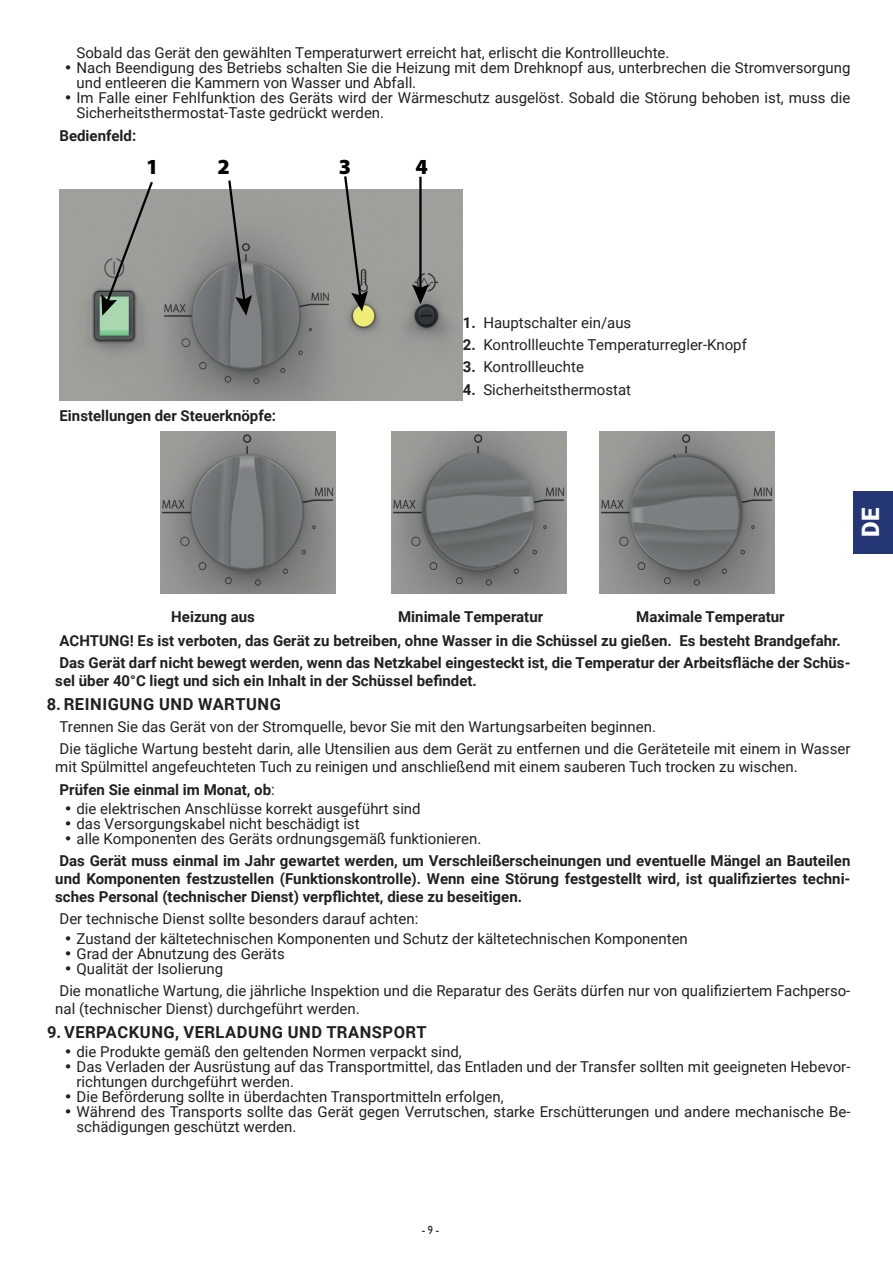
<style>
.page{position:relative;width:893px;height:1263px;background:#fff}
.page>*{position:absolute;margin:0;border:0;box-sizing:border-box;transform-origin:0 0}
.t1{font:900 24px "Roboto";color:#fff}
.t2{font:900 21.6px "Myriad Pro";color:#000001}
.t3{font:700 16.5px "Roboto";letter-spacing:.035em;color:#231f20}
.t4{font:15px/15px "Roboto";color:#231f20}
.t5{font:700 15px/23px "Roboto";color:#231f20}
.t6{font:12px "Humanst 521 EU";color:#231f20;scale:.86 1}
.s1{font-family:"Humanst 521 EU";font-weight:700}
.s2{font-weight:700}
.s3{font-family:"Humanst 521 EU"}
.s4{font-weight:400}
</style>
<div class="page">
<div style="left:854px;top:491px;width:39px;height:62px;background:#243676"></div>
<img style="left:60px;top:189px;width:403px;height:212px">
<svg style="left:101px;top:181px;width:54px;height:135px;background:#959893"></svg>
<svg style="left:227px;top:180px;width:25px;height:136px;background:#7f807f"></svg>
<svg style="left:343px;top:176px;width:25px;height:135px;background:#91918d"></svg>
<hr style="left:419px;top:177px;width:3px;height:114px;background:#000001">
<svg style="left:412px;top:284px;width:17px;height:20px"></svg>
<img style="left:161px;top:431px;width:175px;height:162px">
<img style="left:391px;top:431px;width:175px;height:162px">
<img style="left:600px;top:431px;width:175px;height:162px">
<img style="left:419px;top:453px;width:119px;height:120px">
<img style="left:629px;top:453px;width:113px;height:117px">
<p class="t4" style="left:77px;top:45px;width:594px">Sobald das Gerät den gewählten Temperaturwert erreicht hat, erlischt die Kontrollleuchte.</p>
<p class="t4" style="left:77px;top:60px;width:775px;text-indent:-13px"><span class="s1">•</span> Nach Beendigung des Betriebs schalten Sie die Heizung mit dem Drehknopf aus, unterbrechen die Stromversorgung und entleeren die Kammern von Wasser und Abfall.</p>
<p class="t4" style="left:77px;top:90px;width:775px;text-indent:-13px"><span class="s1">•</span> Im Falle einer Fehlfunktion des Geräts wird der Wärmeschutz ausgelöst. Sobald die Störung behoben ist, muss die<br>Sicherheitsthermostat-Taste gedrückt werden.</p>
<p class="t5" style="left:60px;top:123px;width:78px">Bedienfeld:</p>
<h2 class="t2" style="left:146px;top:152px;width:14px">1</h2>
<h2 class="t2" style="left:217px;top:152px;width:14px">2</h2>
<h2 class="t2" style="left:339px;top:152px;width:14px">3</h2>
<h2 class="t2" style="left:415px;top:152px;width:14px">4</h2>
<p class="t5" style="left:60px;top:404px;width:218px">Einstellungen der Steuerknöpfe:</p>
<p class="t4" style="left:463px;top:315px;width:170px"><span class="s2">1.</span> Hauptschalter ein/aus</p>
<p class="t4" style="left:463px;top:337px;width:286px"><span class="s2">2.</span> Kontrollleuchte Temperaturregler-Knopf</p>
<p class="t4" style="left:463px;top:359px;width:123px"><span class="s2">3.</span> Kontrollleuchte</p>
<p class="t4" style="left:463px;top:381px;width:170px"><span class="s2">4.</span> Sicherheitsthermostat</p>
<h1 class="t1" style="left:854px;top:537px;width:30px;rotate:-90deg">DE</h1>
<p class="t5" style="left:60px;top:605px;width:792px;text-indent:577px">Maximale Temperatur<br>ACHTUNG! Es ist verboten, das Gerät zu betreiben, ohne Wasser in die Schüssel zu gießen. Es besteht Brandgefahr.<br>Das Gerät darf nicht bewegt werden, wenn das Netzkabel eingesteckt ist, die Temperatur der Arbeitsfläche der Schüs-</p>
<p class="t5" style="left:55px;top:668px;width:423px">sel über 40°C liegt und sich ein Inhalt in der Schüssel befindet.</p>
<p class="t3" style="left:47px;top:692px;width:236px">8. REINIGUNG UND WARTUNG</p>
<p class="t4" style="left:60px;top:715px;width:792px;line-height:22.2px">Trennen Sie das Gerät von der Stromquelle, bevor Sie mit den Wartungsarbeiten beginnen.<br>Die tägliche Wartung besteht darin, alle Utensilien aus dem Gerät zu entfernen und die Geräteteile mit einem in Wasser</p>
<p class="t4" style="left:55px;top:755px;width:744px;line-height:22.2px">mit Spülmittel angefeuchteten Tuch zu reinigen und anschließend mit einem sauberen Tuch trocken zu wischen.<br><span class="s2">Prüfen Sie einmal im Monat, ob</span>:</p>
<p class="t4" style="left:64px;top:800px;width:358px"><span class="s1">•</span> die elektrischen Anschlüsse korrekt ausgeführt sind</p>
<p class="t4" style="left:64px;top:815px;width:297px"><span class="s1">•</span> das Versorgungskabel nicht beschädigt ist</p>
<p class="t5" style="left:60px;top:827px;width:792px;line-height:22.2px"><span class="s3">•</span> <span class="s4">alle Komponenten des Geräts ordnungsgemäß funktionieren.<br></span>Das Gerät muss einmal im Jahr gewartet werden, um Verschleißerscheinungen und eventuelle Mängel an Bauteilen</p>
<p class="t5" style="left:55px;top:869px;width:797px;line-height:18px">und Komponenten festzustellen (Funktionskontrolle). Wenn eine Störung festgestellt wird, ist qualifiziertes techni&shy;sches Personal (technischer Dienst) verpflichtet, diese zu beseitigen.</p>
<p class="t4" style="left:60px;top:911px;width:360px">Der technische Dienst sollte besonders darauf achten:</p>
<p class="t4" style="left:64px;top:930px;width:626px"><span class="s1">•</span> Zustand der kältetechnischen Komponenten und Schutz der kältetechnischen Komponenten</p>
<p class="t4" style="left:64px;top:945px;width:222px"><span class="s1">•</span> Grad der Abnutzung des Geräts</p>
<p class="t4" style="left:59px;top:957px;width:792px;line-height:22.2px"><span class="s1">•</span> Qualität der Isolierung<br>Die monatliche Wartung, die jährliche Inspektion und die Reparatur des Geräts dürfen nur von qualifiziertem Fachperso-</p>
<p class="t4" style="left:55px;top:1000px;width:306px">nal (technischer Dienst) durchgeführt werden.</p>
<p class="t3" style="left:47px;top:1020px;width:381px">9. VERPACKUNG, VERLADUNG UND TRANSPORT</p>
<p class="t4" style="left:64px;top:1044px;width:400px"><span class="s1">•</span> die Produkte gemäß den geltenden Normen verpackt sind,</p>
<p class="t4" style="left:77px;top:1059px;width:775px;text-indent:-13px"><span class="s1">•</span> Das Verladen der Ausrüstung auf das Transportmittel, das Entladen und der Transfer sollten mit geeigneten Hebevor&shy;richtungen durchgeführt werden.</p>
<p class="t4" style="left:64px;top:1089px;width:441px"><span class="s1">•</span> Die Beförderung sollte in überdachten Transportmitteln erfolgen,</p>
<p class="t4" style="left:77px;top:1104px;width:775px;text-indent:-13px"><span class="s1">•</span> Während des Transports sollte das Gerät gegen Verrutschen, starke Erschütterungen und andere mechanische Be&shy;schädigungen geschützt werden.</p>
<p class="t5" style="left:171px;top:605px;width:85px">Heizung aus</p>
<p class="t5" style="left:398px;top:605px;width:147px">Minimale Temperatur</p>
<p class="t6" style="left:422px;top:1222px;width:22px">- 9 -</p>
</div>
